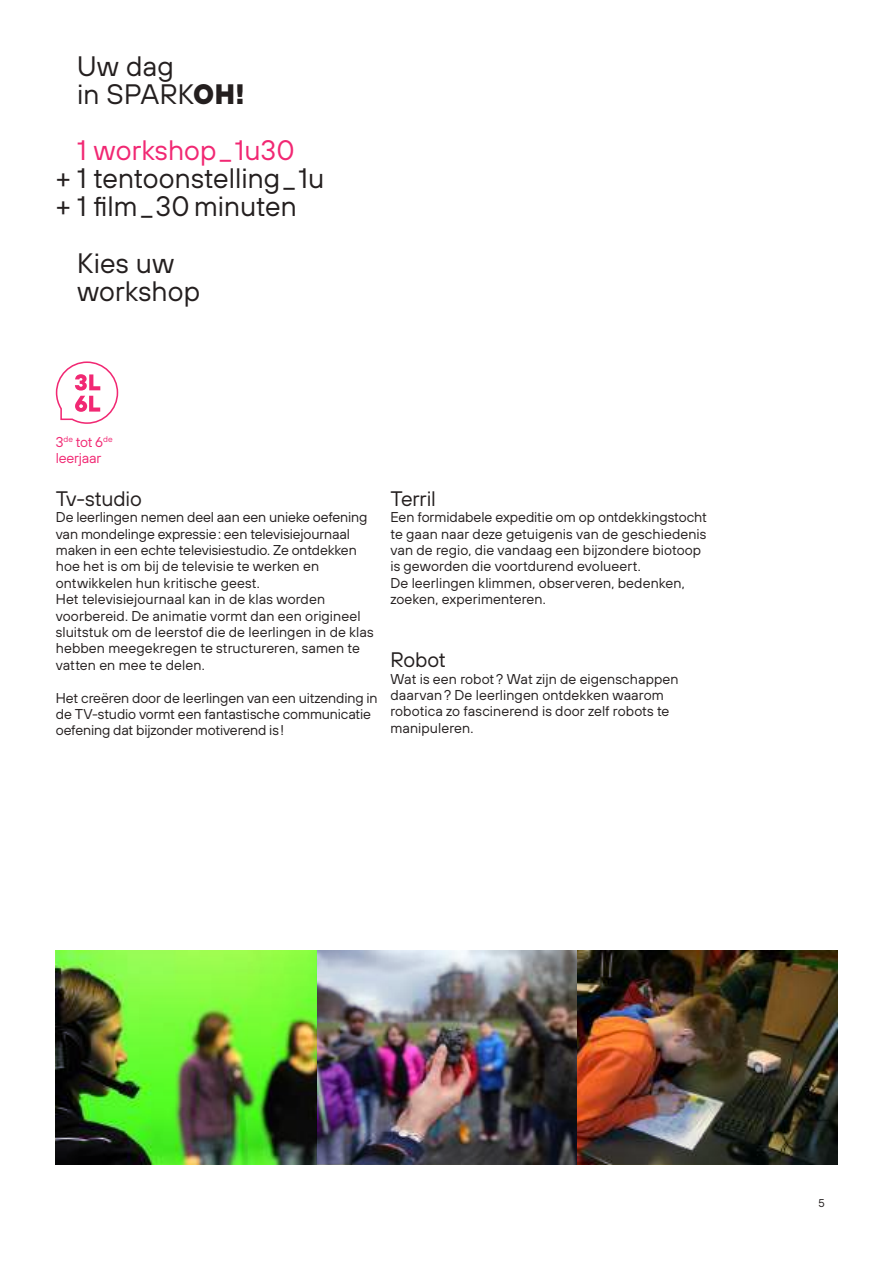
<style>
.page{position:relative;width:893px;height:1263px;background:#fff}
.page>*{position:absolute;margin:0;border:0;box-sizing:border-box;transform-origin:0 0}
.t1{font:28.2px/28.2px "TT Hoves";letter-spacing:.005em;color:#241f1f}
.t2{font:28.2px "TT Hoves";letter-spacing:.005em;color:#f12873}
.t3{font:21px "TT Hoves";letter-spacing:-.005em;color:#241f1f}
.t4{font:14.25px/16.4px "TT Hoves";color:#241f1f}
.t5{font:14.25px/16.4px "TT Hoves";letter-spacing:-.015em;color:#f12873}
.t6{font:11.25px "TT Hoves";color:#241f1f}
.s1{font-weight:800}
</style>
<div class="page">
<img style="left:279px;top:951px;width:559px;height:213px">
<img style="left:56px;top:951px;width:223px;height:213px">
<img style="left:316px;top:951px;width:223px;height:213px">
<img style="left:577px;top:951px;width:223px;height:213px">
<svg style="left:55px;top:361px;width:64px;height:63px"></svg>
<h1 class="t1" style="left:77px;top:51px;width:169px">Uw dag<br>in SPARK<span class="s1">OH!</span></h1>
<h1 class="t2" style="left:77px;top:133px;width:219px">1 workshop _1u30</h1>
<h1 class="t1" style="left:56px;top:164px;width:270px">+ 1 tentoonstelling _1u + 1 film _ 30 minuten</h1>
<h1 class="t1" style="left:77px;top:248px;width:125px">Kies uw workshop</h1>
<p class="t5" style="left:56px;top:433px;width:58px">3<sup>de</sup> tot 6<sup>de </sup>leerjaar</p>
<h2 class="t3" style="left:56px;top:485px;width:88px">Tv-studio</h2>
<p class="t4" style="left:56px;top:509px;width:319px">De leerlingen nemen deel aan een unieke oefening van mondelinge expressie: een televisiejournaal maken in een echte televisiestudio. Ze ontdekken hoe het is om bij de televisie te werken en ontwikkelen hun kritische geest.<br>Het televisiejournaal kan in de klas worden voorbereid. De animatie vormt dan een origineel sluitstuk om de leerstof die de leerlingen in de klas hebben meegekregen te structureren, samen te vatten en mee te delen.</p>
<p class="t4" style="left:56px;top:689px;width:323px">Het creëren door de leerlingen van een uitzending in de TV-studio vormt een fantastische communicatie oefening dat bijzonder motiverend is!</p>
<h2 class="t3" style="left:390px;top:485px;width:47px">Terril</h2>
<p class="t4" style="left:390px;top:509px;width:318px">Een formidabele expeditie om op ontdekkingstocht te gaan naar deze getuigenis van de geschiedenis van de regio, die vandaag een bijzondere biotoop is geworden die voortdurend evolueert.<br>De leerlingen klimmen, observeren, bedenken, zoeken, experimenteren.</p>
<h2 class="t3" style="left:390px;top:647px;width:57px">Robot</h2>
<p class="t4" style="left:390px;top:670px;width:290px">Wat is een robot? Wat zijn de eigenschappen daarvan? De leerlingen ontdekken waarom robotica zo fascinerend is door zelf robots te manipuleren.</p>
<p class="t6" style="left:819px;top:1196px;width:8px">5</p>
</div>
